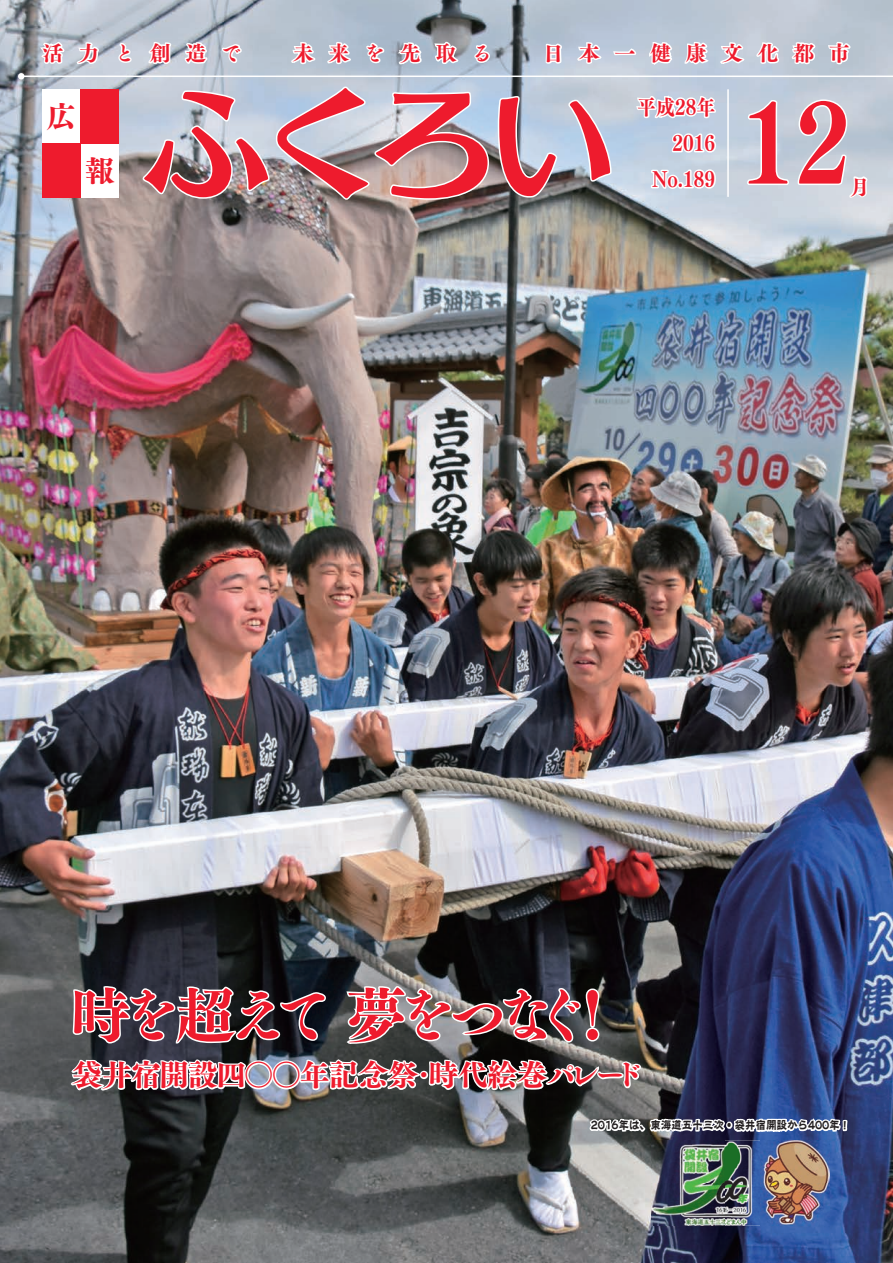
<style>
.page{position:relative;width:893px;height:1263px;background:#fff}
.page>*{position:absolute;margin:0;border:0;box-sizing:border-box;transform-origin:0 0}
.t1{font:127.5px "Skip Std B";color:#ee1b2d}
.t2{font:108px "Tsuku AMD Min Std E";color:#ee1b2d;scale:.9 1}
.t3{font:60px "Tsuku AMD Min Std E";letter-spacing:-.15em;color:#ee1b2d}
.t4{font:30px "Tsuku AMD Min Std E";letter-spacing:-.04em;color:#ee1b2d}
.t5{font:30px "Tsuku AMD Min Std E";color:#ee1b2d}
.t6{font:21px "Tsuku AMD Min Std E";letter-spacing:.7em;color:#ee1b2d}
.t7{font:21px "Tsuku AMD Min Std E";letter-spacing:.7em;color:#ee1b2d;scale:.9 1}
.t8{font:13.5px "Kakurei Std EB";letter-spacing:-.025em;color:#231f20;scale:.8 1}
</style>
<div class="page">
<img style="left:0;top:0;width:893px;height:1263px">
<svg style="left:40px;top:42px;width:26px;height:23px"></svg>
<svg style="left:75px;top:41px;width:25px;height:25px"></svg>
<svg style="left:117px;top:41px;width:16px;height:64px"></svg>
<div style="left:43px;top:89px;width:38px;height:54px;background:#fff"></div>
<div style="left:81px;top:143px;width:38px;height:55px;background:#fff"></div>
<div style="left:43px;top:143px;width:38px;height:55px;background:#ee1b2d"></div>
<div style="left:81px;top:89px;width:38px;height:54px;background:#ee1b2d"></div>
<hr style="left:21px;top:76px;width:872px;height:1px;background:#fff">
<svg style="left:18px;top:73px;width:6px;height:6px"></svg>
<svg style="left:141px;top:0;width:728px;height:259px;background:#b3b8c0"></svg>
<img style="left:652px;top:1204px;width:177px;height:22px">
<img style="left:761px;top:1141px;width:1px;height:85px">
<img style="left:69px;top:918px;width:780px;height:286px">
<h3 class="t6" style="left:293px;top:34px;width:201px">未来を先取る</h3>
<h3 class="t6" style="left:43px;top:34px;width:201px">活力と創造で</h3>
<h3 class="t5" style="left:47px;top:89px;width:29px">広</h3>
<h3 class="t5" style="left:85px;top:144px;width:31px">報</h3>
<h3 class="t6" style="left:543px;top:34px;width:308px">日本一健康文化都市</h3>
<h1 class="t1" style="left:142px;top:47px;width:475px">ふくろい</h1>
<h3 class="t7" style="left:637px;top:88px;width:88px">平成28年</h3>
<h2 class="t2" style="left:741px;top:46px;width:123px">12</h2>
<h3 class="t7" style="left:673px;top:124px;width:49px">2016</h3>
<h3 class="t7" style="left:652px;top:160px;width:72px">No.189</h3>
<h3 class="t7" style="left:850px;top:168px;width:22px">月</h3>
<h3 class="t3" style="left:70px;top:961px;width:523px">時を超えて夢をつなぐ</h3>
<h3 class="t4" style="left:72px;top:1048px;width:573px">袋井宿開設四〇〇年記念祭時代絵巻パレード</h3>
<h3 class="t3" style="left:562px;top:961px;width:61px">!</h3>
<h3 class="t4" style="left:409px;top:1048px;width:31px">・</h3>
<p class="t8" style="left:591px;top:1117px;width:326px">2016年は、東海道五十三次・袋井宿開設から400年!</p>
</div>
